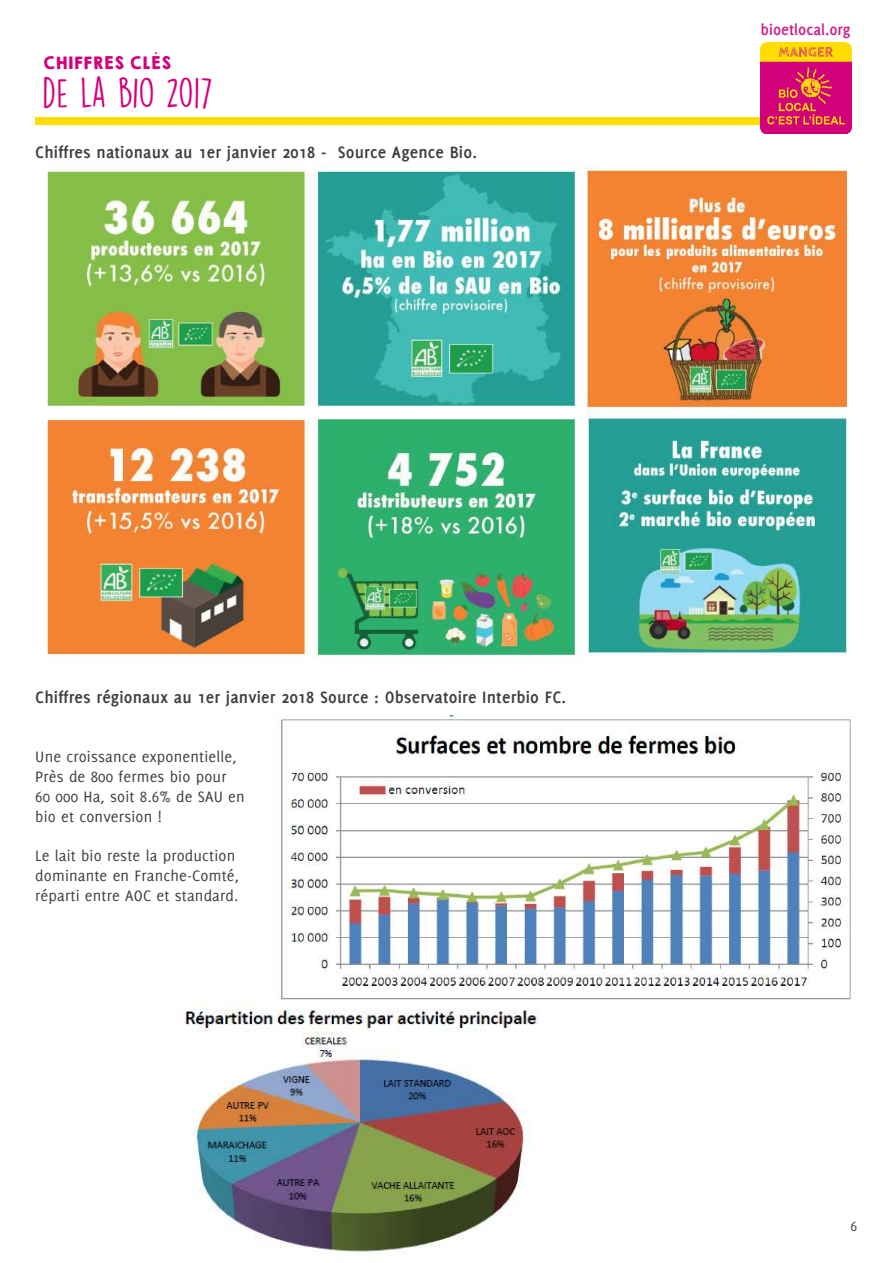
<style>
.page{position:relative;width:893px;height:1263px;background:#fff}
.page>*{position:absolute;margin:0;border:0;box-sizing:border-box;transform-origin:0 0}
.t1{font:37.5px "DK Lemon Yellow Sun";letter-spacing:-.025em;color:#d2007a}
.t2{font:700 18px "Delicious";letter-spacing:.01em;color:#3e3e3f}
.t3{font:700 16.8px "Delicious";color:#cd2189}
.t4{font:16.5px/19.8px "Delicious";letter-spacing:.01em;color:#3e3e3f}
.t5{font:15.6px "KGHAPPY Solid";color:#d2007a}
.t6{font:15px "Delicious";color:#3e3e3f}
</style>
<div class="page">
<div style="left:35px;top:117px;width:800px;height:7px;background:#fd0"></div>
<img style="left:760px;top:42px;width:91px;height:91px">
<img style="left:281px;top:716px;width:570px;height:284px">
<img style="left:185px;top:1002px;width:355px;height:250px">
<img style="left:47px;top:165px;width:538px;height:496px">
<img style="left:587px;top:167px;width:259px;height:251px">
<img style="left:589px;top:414px;width:257px;height:243px">
<p class="t5" style="left:42px;top:51px;width:130px">CHIFFRES CLÉS</p>
<h1 class="t1" style="left:42px;top:70px;width:172px">DE LA BIO 2017</h1>
<p class="t2" style="left:35px;top:142px;width:443px">Chiffres nationaux au 1er janvier 2018 - Source Agence Bio.</p>
<p class="t3" style="left:761px;top:20px;width:92px">bioetlocal.org</p>
<p class="t2" style="left:35px;top:687px;width:532px">Chiffres régionaux au 1er janvier 2018 Source : Observatoire Interbio FC.</p>
<p class="t4" style="left:35px;top:747px;width:211px">Une croissance exponentielle,<br>Près de 800 fermes bio pour<br>60 000 Ha, soit 8.6% de SAU en bio et conversion !</p>
<p class="t4" style="left:35px;top:846px;width:205px">Le lait bio reste la production dominante en Franche-Comté, réparti entre AOC et standard.</p>
<p class="t6" style="left:850px;top:1217px;width:8px">6</p>
</div>
